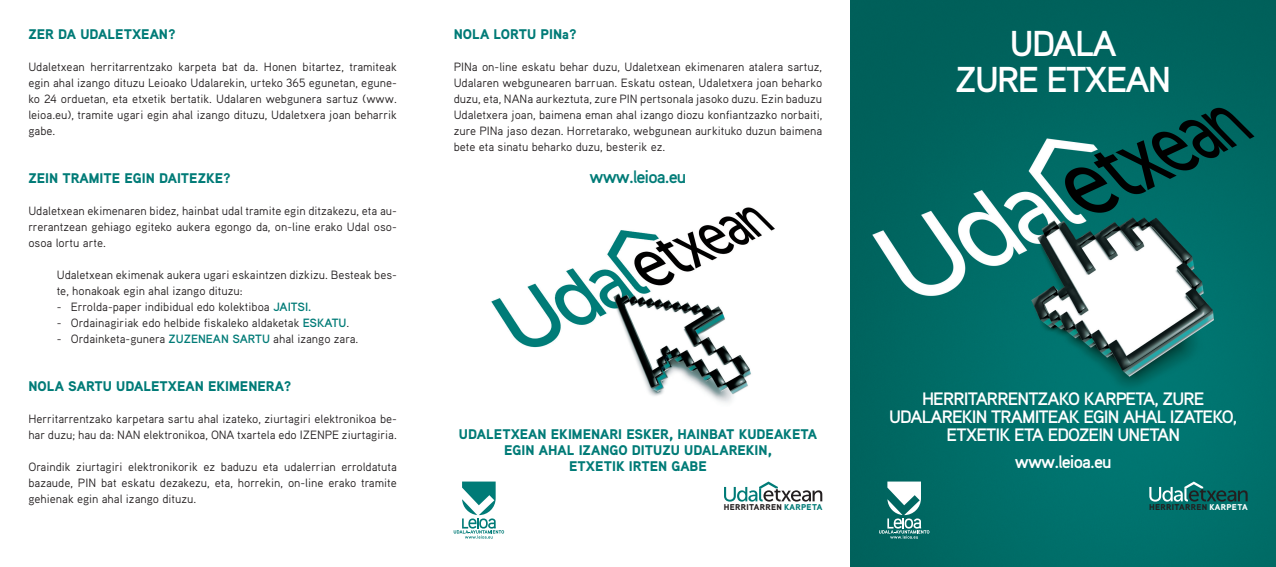
<style>
.page{position:relative;width:1276px;height:567px;background:#fff}
.page>*{position:absolute;margin:0;border:0;box-sizing:border-box;transform-origin:0 0}
.t1{font:700 36px "Aaux Pro OT";letter-spacing:-.05em;color:#fff}
.t2{font:700 18px/18px "Aaux Pro OT";letter-spacing:-.05em;color:#fff;text-align:center}
.t3{font:700 18px "Aaux Pro OT";letter-spacing:-.05em;color:#007b77}
.t4{font:900 14px/16px "Aaux Pro OT";color:#007b77;text-align:center}
.t5{font:12px/16px "Aaux Pro OT";color:#231f20;text-align:justify}
.t6{font:900 8.4px "Aaux Pro OT";letter-spacing:.04em;color:#231f20}
.s1{font-weight:700;color:#007b77}
.s2{color:#007b77}
.s3{color:#fff}
</style>
<div class="page">
<img style="left:491px;top:207px;width:284px;height:196px">
<svg style="left:724px;top:482px;width:98px;height:20px"></svg>
<svg style="left:454px;top:482px;width:50px;height:57px"></svg>
<img style="left:850px;top:0;width:426px;height:567px">
<svg style="left:1149px;top:482px;width:98px;height:20px;background:#287875"></svg>
<svg style="left:879px;top:482px;width:50px;height:57px"></svg>
<p class="t4" style="left:28px;top:26px;width:149px">ZER DA UDALETXEAN?</p>
<p class="t5" style="left:28px;top:59px;width:370px">Udaletxean herritarrentzako karpeta bat da. Honen bitartez, tramiteak egin ahal izango dituzu Leioako Udalarekin, urteko 365 egunetan, egune&shy;ko 24 orduetan, eta etxetik bertatik. Udalaren webgunera sartuz (www. leioa.eu), tramite ugari egin ahal izango dituzu, Udaletxera joan beharrik gabe.</p>
<p class="t4" style="left:28px;top:170px;width:204px">ZEIN TRAMITE EGIN DAITEZKE?</p>
<p class="t5" style="left:28px;top:203px;width:370px">Udaletxean ekimenaren bidez, hainbat udal tramite egin ditzakezu, eta au&shy;rrerantzean gehiago egiteko aukera egongo da, on-line erako Udal oso&shy;osoa lortu arte.</p>
<p class="t5" style="left:57px;top:267px;width:342px">Udaletxean ekimenak aukera ugari eskaintzen dizkizu. Besteak bes&shy;te, honakoak egin ahal izango dituzu:</p>
<p class="t5" style="left:57px;top:299px;width:256px">- Errolda-paper indibidual edo kolektiboa <span class="s1">JAITSI.</span></p>
<p class="t5" style="left:57px;top:315px;width:294px">- Ordainagiriak edo helbide fiskaleko aldaketak <span class="s1">ESKATU</span>.</p>
<p class="t5" style="left:57px;top:331px;width:303px">- Ordainketa-gunera <span class="s1">ZUZENEAN SARTU</span> ahal izango zara.</p>
<p class="t4" style="left:28px;top:378px;width:265px">NOLA SARTU UDALETXEAN EKIMENERA?</p>
<p class="t5" style="left:28px;top:411px;width:370px">Herritarrentzako karpetara sartu ahal izateko, ziurtagiri elektronikoa be&shy;har duzu; hau da: NAN elektronikoa, ONA txartela edo IZENPE ziurtagiria.</p>
<p class="t5" style="left:28px;top:459px;width:370px">Oraindik ziurtagiri elektronikorik ez baduzu eta udalerrian erroldatuta bazaude, PIN bat eskatu dezakezu, eta, horrekin, on-line erako tramite gehienak egin ahal izango dituzu.</p>
<p class="t4" style="left:454px;top:26px;width:125px">NOLA LORTU PINa?</p>
<p class="t5" style="left:454px;top:59px;width:370px">PINa on-line eskatu behar duzu, Udaletxean ekimenaren atalera sartuz, Udalaren webgunearen barruan. Eskatu ostean, Udaletxera joan beharko duzu, eta, NANa aurkeztuta, zure PIN pertsonala jasoko duzu. Ezin baduzu Udaletxera joan, baimena eman ahal izango diozu konfiantzazko norbaiti, zure PINa jaso dezan. Horretarako, webgunean aurkituko duzun baimena bete eta sinatu beharko duzu, besterik ez.</p>
<p class="t3" style="left:589px;top:165px;width:98px">www.leioa.eu</p>
<p class="t1" style="left:1010px;top:21px;width:108px">UDALA</p>
<p class="t1" style="left:955px;top:57px;width:218px">ZURE ETXEAN</p>
<p class="t2" style="left:889px;top:389px;width:350px">HERRITARRENTZAKO KARPETA, ZURE<br>UDALAREKIN TRAMITEAK EGIN AHAL IZATEKO,<br>ETXETIK ETA EDOZEIN UNETAN</p>
<p class="t2" style="left:1015px;top:452px;width:98px">www.leioa.eu</p>
<p class="t4" style="left:459px;top:426px;width:359px">UDALETXEAN EKIMENARI ESKER, HAINBAT KUDEAKETA<br>EGIN AHAL IZANGO DITUZU UDALAREKIN,</p>
<p class="t4" style="left:569px;top:458px;width:139px">ETXETIK IRTEN GABE</p>
<p class="t6" style="left:723px;top:502px;width:100px">HERRITARREN <span class="s2">KARPETA</span></p>
<p class="t6" style="left:1149px;top:502px;width:100px">HERRITARREN <span class="s3">KARPETA</span></p>
</div>
